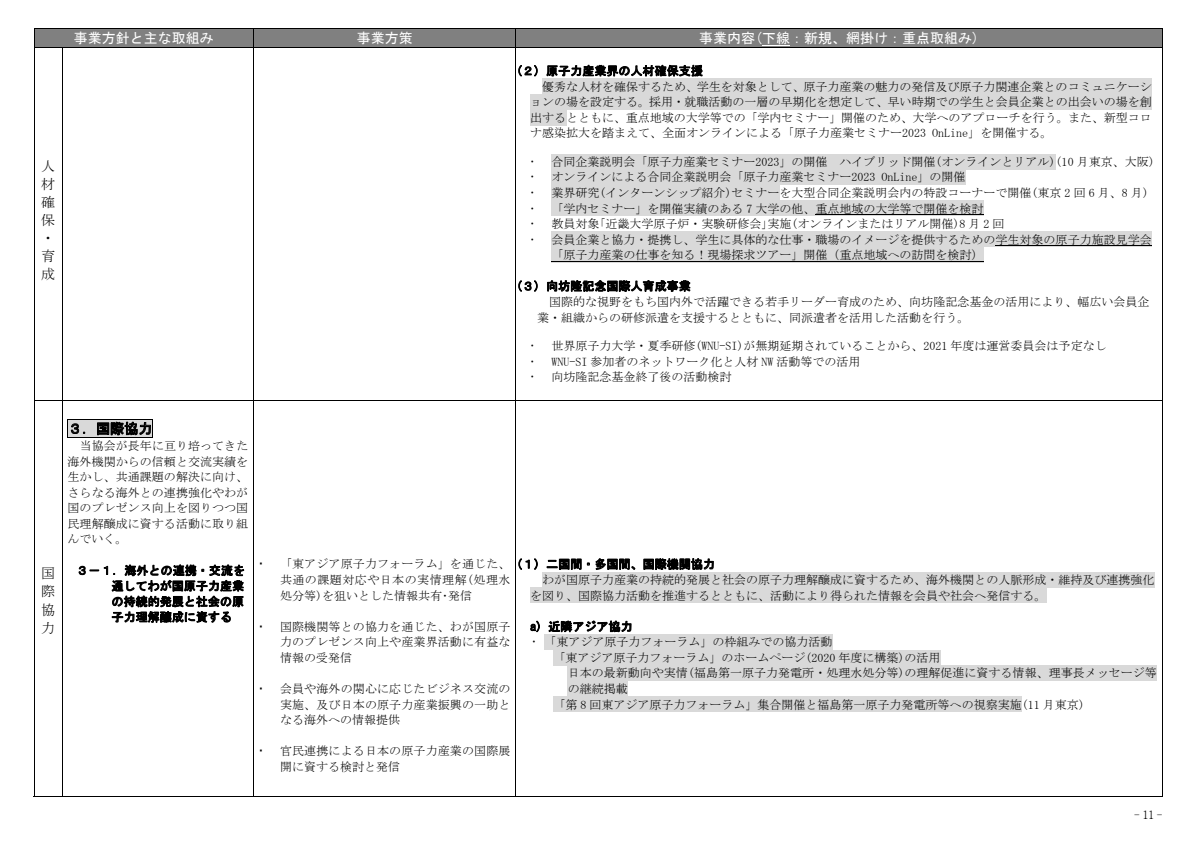
<style>
.page{position:relative;width:1191px;height:842px;background:#fff}
.page>*{position:absolute;margin:0;border:0;box-sizing:border-box;transform-origin:0 0}
.t1{font:14px "MS Gothic";color:#fff}
.t2{font:14px/18.2px "MS Mincho";color:#000;text-align:justify}
.t3{font:14px "MS Gothic";color:#000}
.t4{font:12px/15.6px "MS Mincho";color:#000;text-align:justify}
.t5{font:12px/15.6px "MS Gothic";letter-spacing:.005em;color:#000;text-align:justify}
.t6{font:300 11.3px "Ryumin Pro";color:#000}
</style>
<div class="page">
<div style="left:34px;top:29px;width:219px;height:18px;background:#808080"></div>
<div style="left:254px;top:29px;width:262px;height:18px;background:#808080"></div>
<div style="left:521px;top:29px;width:635px;height:18px;background:#808080"></div>
<svg style="left:762px;top:45px;width:28px;height:1px"></svg>
<hr style="left:34px;top:28px;width:1128px;height:1px;background:#000">
<svg style="left:34px;top:29px;width:1px;height:18px"></svg>
<svg style="left:253px;top:29px;width:1px;height:18px"></svg>
<svg style="left:516px;top:29px;width:1px;height:18px"></svg>
<svg style="left:1162px;top:28px;width:1px;height:19px"></svg>
<div style="left:542px;top:79px;width:609px;height:15px;background:#d9d9d9"></div>
<div style="left:530px;top:94px;width:621px;height:16px;background:#d9d9d9"></div>
<div style="left:530px;top:110px;width:36px;height:15px;background:#d9d9d9"></div>
<div style="left:551px;top:154px;width:504px;height:15px;background:#d9d9d9"></div>
<div style="left:551px;top:169px;width:414px;height:16px;background:#d9d9d9"></div>
<div style="left:551px;top:185px;width:228px;height:15px;background:#d9d9d9"></div>
<div style="left:551px;top:200px;width:432px;height:16px;background:#d9d9d9"></div>
<hr style="left:815px;top:214px;width:168px;height:1px;background:#000">
<div style="left:551px;top:232px;width:600px;height:15px;background:#d9d9d9"></div>
<hr style="left:995px;top:245px;width:156px;height:1px;background:#000">
<div style="left:551px;top:247px;width:432px;height:16px;background:#d9d9d9"></div>
<hr style="left:551px;top:261px;width:432px;height:1px;background:#000">
<hr style="left:34px;top:47px;width:1128px;height:1px;background:#000">
<hr style="left:34px;top:47px;width:1px;height:353px;background:#000">
<hr style="left:62px;top:47px;width:1px;height:353px;background:#000">
<hr style="left:253px;top:47px;width:1px;height:353px;background:#000">
<hr style="left:516px;top:47px;width:1px;height:353px;background:#000">
<hr style="left:1162px;top:47px;width:1px;height:353px;background:#000">
<div style="left:68px;top:419px;width:84px;height:19px;background:#d9d9d9"></div>
<hr style="left:68px;top:419px;width:85px;height:1px;background:#000">
<hr style="left:68px;top:438px;width:85px;height:1px;background:#000">
<svg style="left:152px;top:420px;width:1px;height:19px"></svg>
<div style="left:542px;top:572px;width:612px;height:15px;background:#d9d9d9"></div>
<div style="left:530px;top:587px;width:516px;height:16px;background:#d9d9d9"></div>
<div style="left:544px;top:634px;width:288px;height:16px;background:#d9d9d9"></div>
<div style="left:553px;top:650px;width:387px;height:15px;background:#d9d9d9"></div>
<div style="left:568px;top:665px;width:588px;height:16px;background:#d9d9d9"></div>
<div style="left:567px;top:681px;width:60px;height:15px;background:#d9d9d9"></div>
<div style="left:553px;top:696px;width:468px;height:16px;background:#d9d9d9"></div>
<hr style="left:34px;top:400px;width:1128px;height:1px;background:#000">
<hr style="left:34px;top:401px;width:1px;height:395px;background:#000">
<svg style="left:34px;top:796px;width:28px;height:1px"></svg>
<hr style="left:62px;top:401px;width:1px;height:395px;background:#000">
<hr style="left:62px;top:796px;width:191px;height:1px;background:#000">
<hr style="left:253px;top:401px;width:1px;height:395px;background:#000">
<hr style="left:254px;top:796px;width:262px;height:1px;background:#000">
<hr style="left:516px;top:401px;width:1px;height:395px;background:#000">
<hr style="left:516px;top:796px;width:646px;height:1px;background:#000">
<hr style="left:1162px;top:401px;width:1px;height:395px;background:#000">
<p class="t2" style="left:41px;top:156px;width:15px">人材確保・育成</p>
<p class="t1" style="left:74px;top:31px;width:141px">事業方針と主な取組み</p>
<p class="t1" style="left:357px;top:31px;width:57px">事業方策</p>
<p class="t1" style="left:699px;top:31px;width:281px">事業内容(下線：新規、網掛け：重点取組み)</p>
<p class="t5" style="left:516px;top:63px;width:188px">(２) 原子力産業界の人材確保支援</p>
<p class="t4" style="left:530px;top:79px;width:623px;text-indent:12px">優秀な人材を確保するため、学生を対象として、原子力産業の魅力の発信及び原子力関連企業とのコミュニケーションの場を設定する。採用・就職活動の一層の早期化を想定して、早い時期での学生と会員企業との出会いの場を創出するとともに、重点地域の大学等での「学内セミナー」開催のため、大学へのアプローチを行う。また、新型コロナ感染拡大を踏まえて、全面オンラインによる「原子力産業セミナー2023 OnLine」を開催する。</p>
<p class="t4" style="left:551px;top:154px;width:604px;text-align:left">合同企業説明会「原子力産業セミナー2023」の開催 ハイブリッド開催(オンラインとリアル)(10 月東京、大阪)オンラインによる合同企業説明会「原子力産業セミナー2023 OnLine」の開催<br>業界研究(インターンシップ紹介)セミナーを大型合同企業説明会内の特設コーナーで開催(東京 2 回 6 月、8 月)「学内セミナー」を開催実績のある 7 大学の他、重点地域の大学等で開催を検討<br>教員対象｢近畿大学原子炉・実験研修会｣実施(オンラインまたはリアル開催)8 月 2 回<br>会員企業と協力・提携し、学生に具体的な仕事・職場のイメージを提供するための学生対象の原子力施設見学会「原子力産業の仕事を知る！現場探求ツアー」開催（重点地域への訪問を検討）</p>
<p class="t5" style="left:516px;top:278px;width:176px">(３) 向坊隆記念国際人育成事業</p>
<p class="t4" style="left:537px;top:294px;width:613px;text-indent:12px">国際的な視野をもち国内外で活躍できる若手リーダー育成のため、向坊隆記念基金の活用により、幅広い会員企業・組織からの研修派遣を支援するとともに、同派遣者を活用した活動を行う。</p>
<p class="t4" style="left:551px;top:338px;width:556px;text-align:left">世界原子力大学・夏季研修(WNU-SI)が無期延期されていることから、2021 年度は運営委員会は予定なし<br>WNU-SI 参加者のネットワーク化と人材 NW 活動等での活用<br>向坊隆記念基金終了後の活動検討</p>
<p class="t2" style="left:41px;top:564px;width:15px">国際協力</p>
<p class="t3" style="left:68px;top:421px;width:86px">３．国際協力</p>
<p class="t4" style="left:68px;top:438px;width:182px;text-indent:12px">当協会が長年に亘り培ってきた海外機関からの信頼と交流実績を生かし、共通課題の解決に向け、さらなる海外との連携強化やわが国のプレゼンス向上を図りつつ国民理解醸成に資する活動に取り組んでいく。</p>
<p class="t5" style="left:112px;top:562px;width:135px;text-indent:-35px">３－１．海外との連携・交流を通してわが国原子力産業の持続的発展と社会の原子力理解醸成に資する</p>
<p class="t4" style="left:280px;top:556px;width:232px">「東アジア原子力フォーラム」を通じた、共通の課題対応や日本の実情理解(処理水処分等)を狙いとした情報共有･発信</p>
<p class="t4" style="left:280px;top:619px;width:232px">国際機関等との協力を通じた、わが国原子力のプレゼンス向上や産業界活動に有益な情報の受発信</p>
<p class="t4" style="left:280px;top:681px;width:232px">会員や海外の関心に応じたビジネス交流の実施、及び日本の原子力産業振興の一助となる海外への情報提供</p>
<p class="t4" style="left:280px;top:743px;width:232px">官民連携による日本の原子力産業の国際展開に資する検討と発信</p>
<p class="t5" style="left:516px;top:556px;width:200px">(１) 二国間・多国間、国際機関協力</p>
<p class="t4" style="left:530px;top:572px;width:625px;text-indent:12px">わが国原子力産業の持続的発展と社会の原子力理解醸成に資するため、海外機関との人脈形成・維持及び連携強化を図り、国際協力活動を推進するとともに、活動により得られた情報を会員や社会へ発信する。</p>
<p class="t5" style="left:530px;top:619px;width:104px">a) 近隣アジア協力</p>
<p class="t4" style="left:544px;top:634px;width:289px">「東アジア原子力フォーラム」の枠組みでの協力活動</p>
<p class="t4" style="left:553px;top:650px;width:388px">「東アジア原子力フォーラム」のホームページ(2020 年度に構築)の活用</p>
<p class="t4" style="left:568px;top:665px;width:590px">日本の最新動向や実情(福島第一原子力発電所・処理水処分等)の理解促進に資する情報、理事長メッセージ等</p>
<p class="t4" style="left:567px;top:681px;width:61px">の継続掲載</p>
<p class="t4" style="left:553px;top:696px;width:533px">「第 8 回東アジア原子力フォーラム」集合開催と福島第一原子力発電所等への視察実施(11 月東京)</p>
<p class="t6" style="left:1134px;top:806px;width:30px">-11-</p>
</div>
